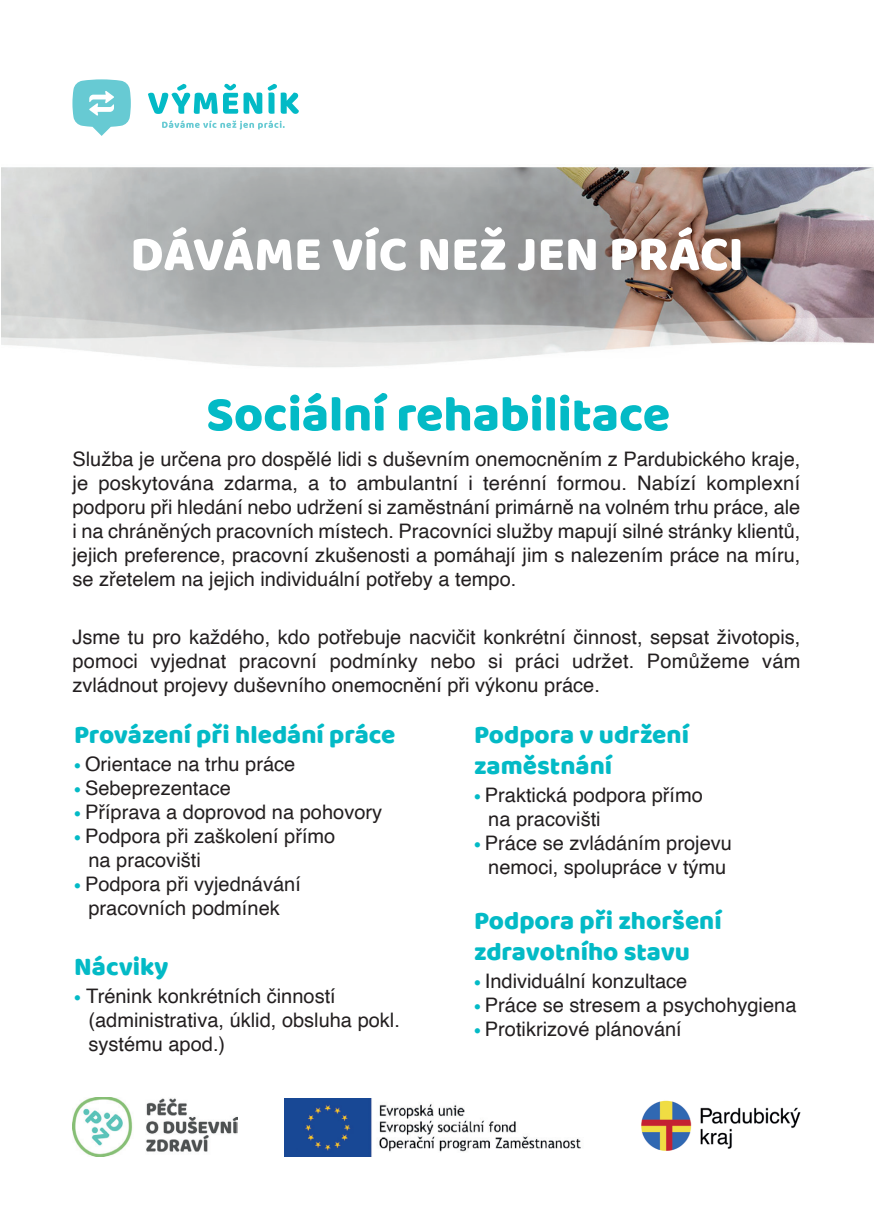
<style>
.page{position:relative;width:874px;height:1225px;background:#fff}
.page>*{position:absolute;margin:0;border:0;box-sizing:border-box;transform-origin:0 0}
.t1{font:50px "Baloo";color:#03bac6}
.t2{font:50px "Baloo";color:#fff}
.t3{font:26px/31.2px "Baloo";color:#03bac6}
.t4{font:20px/24px "Helvetica";color:#231f20}
.s1{font-family:"Myriad Pro";font-weight:700;color:#03bac6}
</style>
<div class="page">
<img style="left:1px;top:167px;width:872px;height:200px">
<svg style="left:162px;top:120px;width:122px;height:10px"></svg>
<svg style="left:148px;top:84px;width:151px;height:30px"></svg>
<svg style="left:72px;top:79px;width:59px;height:57px"></svg>
<img style="left:72px;top:1097px;width:165px;height:59px">
<img style="left:641px;top:1100px;width:160px;height:51px">
<img style="left:284px;top:1098px;width:297px;height:58px">
<h1 class="t2" style="left:130px;top:223px;width:614px">DÁVÁME VÍC NEŽ JEN PRÁCI</h1>
<h1 class="t1" style="left:206px;top:384px;width:465px">Sociální rehabilitace</h1>
<p class="t4" style="left:72px;top:448px;width:729px;text-align:justify">Služba je určena pro dospělé lidi s duševním onemocněním z Pardubického kraje, je poskytována zdarma, a to ambulantní i terénní formou. Nabízí komplexní podporu při hledání nebo udržení si zaměstnání primárně na volném trhu práce, ale i na chráněných pracovních místech. Pracovníci služby mapují silné stránky klientů, jejich preference, pracovní zkušenosti a pomáhají jim s nalezením práce na míru, se zřetelem na jejich individuální potřeby a tempo.</p>
<p class="t4" style="left:72px;top:626px;width:729px;text-align:justify">Jsme tu pro každého, kdo potřebuje nacvičit konkrétní činnost, sepsat životopis, pomoci vyjednat pracovní podmínky nebo si práci udržet. Pomůžeme vám zvládnout projevy duševního onemocnění při výkonu práce.</p>
<h2 class="t3" style="left:74px;top:718px;width:322px">Provázení při hledání práce</h2>
<p class="t4" style="left:74px;top:752px;width:222px"><span class="s1">•</span> Orientace na trhu práce</p>
<p class="t4" style="left:74px;top:776px;width:158px"><span class="s1">•</span> Sebeprezentace</p>
<p class="t4" style="left:74px;top:800px;width:309px"><span class="s1">•</span> Příprava a doprovod na pohovory</p>
<p class="t4" style="left:88px;top:824px;width:248px;text-indent:-14px"><span class="s1">•</span> Podpora při zaškolení přímo na pracovišti</p>
<p class="t4" style="left:74px;top:872px;width:228px;text-align:center"><span class="s1">•</span> Podpora při vyjednávání pracovních podmínek</p>
<h2 class="t3" style="left:74px;top:950px;width:96px">Nácviky</h2>
<p class="t4" style="left:88px;top:984px;width:313px;text-indent:-14px"><span class="s1">•</span> Trénink konkrétních činností (administrativa, úklid, obsluha pokl. systému apod.)</p>
<h2 class="t3" style="left:474px;top:718px;width:216px">Podpora v udržení zaměstnání</h2>
<p class="t4" style="left:488px;top:783px;width:216px;text-indent:-14px"><span class="s1">•</span> Praktická podpora přímo na pracovišti</p>
<p class="t4" style="left:474px;top:831px;width:259px;text-align:center"><span class="s1">•</span> Práce se zvládáním projevu nemoci, spolupráce v týmu</p>
<h2 class="t3" style="left:474px;top:904px;width:249px">Podpora při zhoršení zdravotního stavu</h2>
<p class="t4" style="left:474px;top:969px;width:215px"><span class="s1">•</span> Individuální konzultace</p>
<p class="t4" style="left:474px;top:993px;width:324px"><span class="s1">•</span> Práce se stresem a psychohygiena</p>
<p class="t4" style="left:474px;top:1017px;width:209px"><span class="s1">•</span> Protikrizové plánování</p>
</div>
